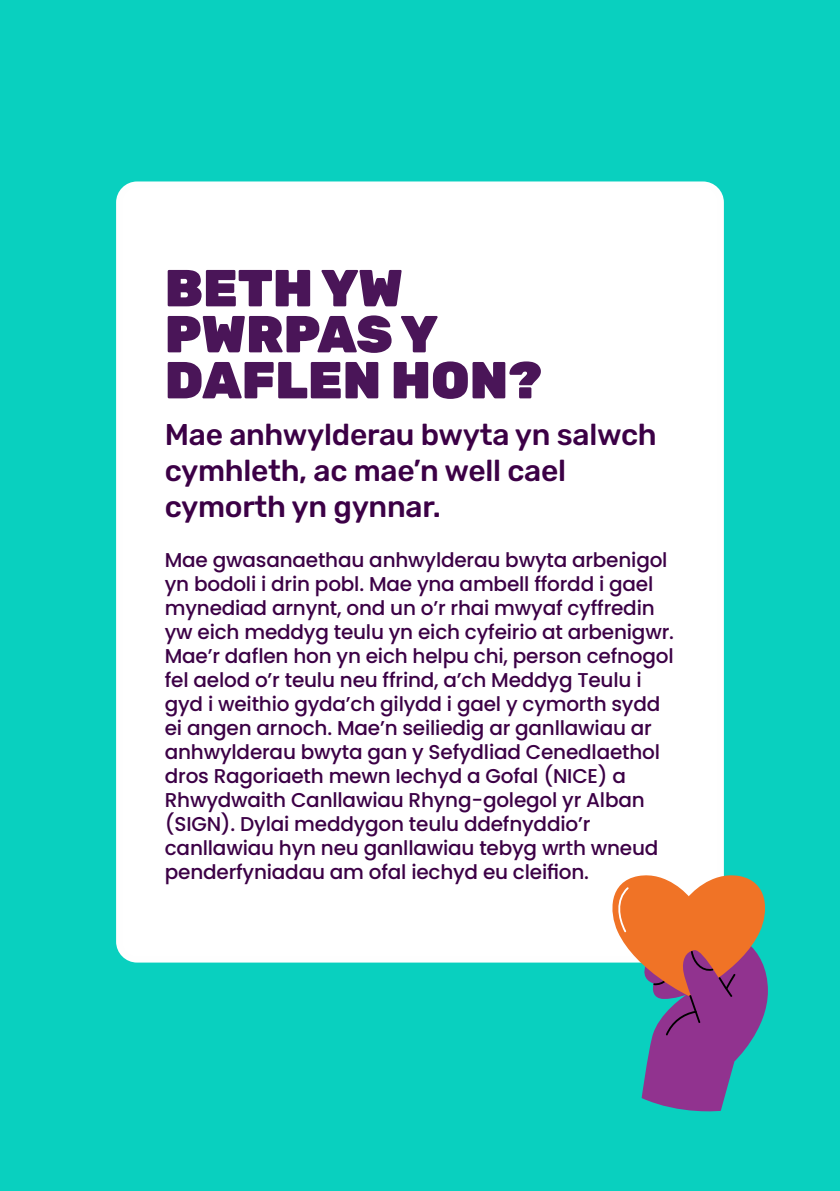
<style>
.page{position:relative;width:840px;height:1191px;background:#fff}
.page>*{position:absolute;margin:0;border:0;box-sizing:border-box;transform-origin:0 0}
.t1{font:900 52px/46px "Rubik";color:#4a1558}
.t2{font:500 30px/36px "Rubik";letter-spacing:-.01em;color:#3c0046}
.t3{font:500 20px/24px "Poppins";letter-spacing:-.01em;color:#3c0046}
</style>
<div class="page">
<div style="left:0;top:0;width:839px;height:1191px;background:#09d0bf"></div>
<div style="left:119px;top:184px;width:601px;height:775px;background:#fff;border-radius:18px"></div>
<div style="left:116px;top:181px;width:607px;height:781px;border:6px solid #fefefe;border-radius:18px"></div>
<svg style="left:608px;top:870px;width:160px;height:242px"></svg>
<p class="t1" style="left:165px;top:267px;width:378px">BETH YW<br>PWRPAS Y<br>DAFLEN HON?</p>
<p class="t2" style="left:165px;top:417px;width:493px">Mae anhwylderau bwyta yn salwch cymhleth, ac mae’n well cael cymorth yn gynnar.</p>
<p class="t3" style="left:165px;top:548px;width:510px">Mae gwasanaethau anhwylderau bwyta arbenigol yn bodoli i drin pobl. Mae yna ambell ffordd i gael mynediad arnynt, ond un o’r rhai mwyaf cyffredin yw eich meddyg teulu yn eich cyfeirio at arbenigwr.<br>Mae’r daflen hon yn eich helpu chi, person cefnogol fel aelod o’r teulu neu ffrind, a’ch Meddyg Teulu i gyd i weithio gyda’ch gilydd i gael y cymorth sydd ei angen arnoch. Mae’n seiliedig ar ganllawiau ar anhwylderau bwyta gan y Sefydliad Cenedlaethol dros Ragoriaeth mewn Iechyd a Gofal (NICE) a Rhwydwaith Canllawiau Rhyng-golegol yr Alban (SIGN). Dylai meddygon teulu ddefnyddio’r canllawiau hyn neu ganllawiau tebyg wrth wneud penderfyniadau am ofal iechyd eu cleifion.</p>
</div>
